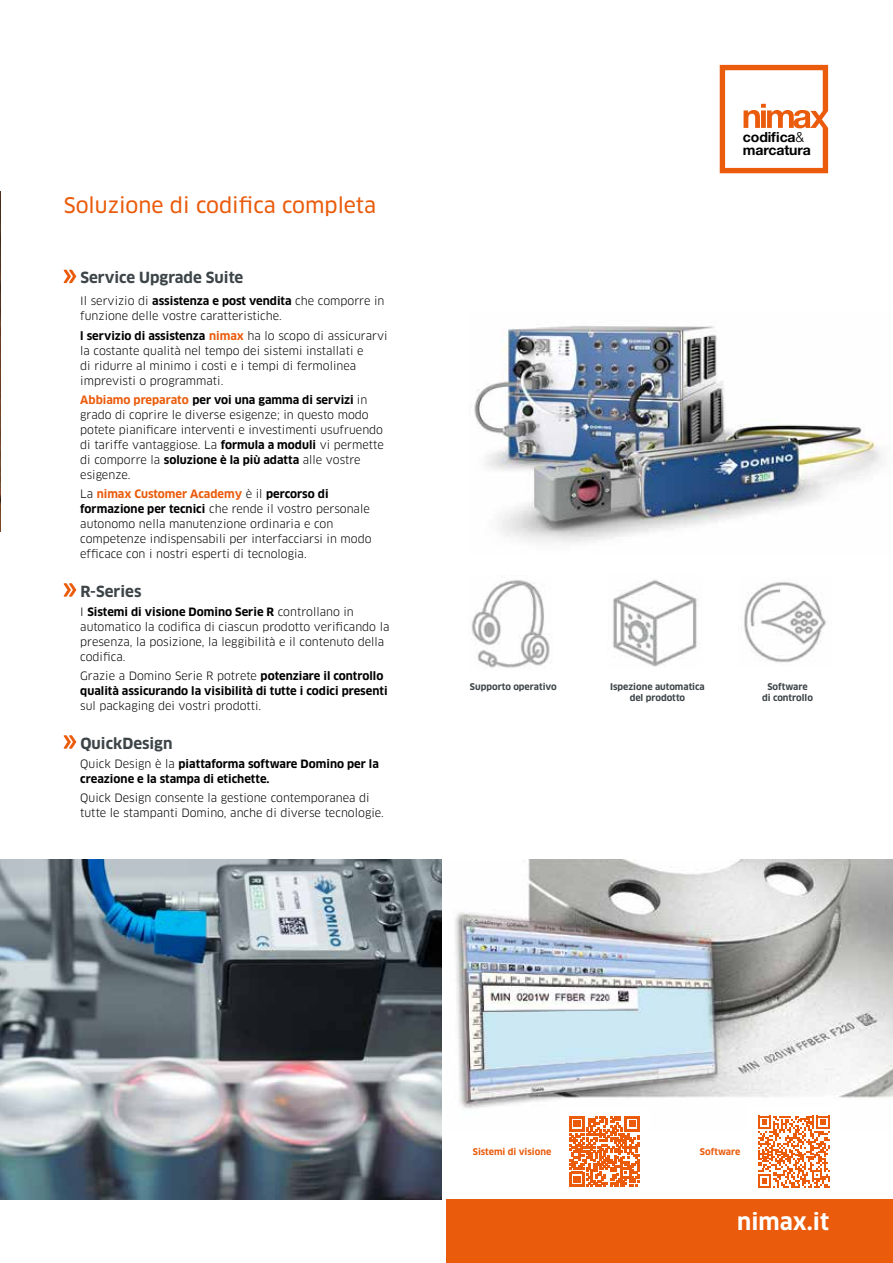
<style>
.page{position:relative;width:893px;height:1263px;background:#fff}
.page>*{position:absolute;margin:0;border:0;box-sizing:border-box;transform-origin:0 0}
.t1{font:700 22.5px "Clan OT";color:#fff}
.t2{font:21px "Clan OT News";color:#ea5b0b}
.t3{font:700 15px "Clan OT";color:#3d4548}
.t4{font:700 14.1px/12.9px "Helvetica Neue LT Std";letter-spacing:-.01em;color:#000}
.t5{font:11.25px/15px "Clan OT";color:#000}
.t6{font:700 11.25px/15px "Clan OT";color:#000}
.t7{font:700 9px/10.8px "Clan OT";color:#3d4548;text-align:center}
.t8{font:700 9px "Clan OT";color:#ea5b0b}
.s1{font-weight:700}
.s2{font-weight:700;color:#ea5b0b}
.s3{font-weight:400}
.s4{font-weight:300}
</style>
<div class="page">
<div style="left:446px;top:1199px;width:447px;height:64px;background:#ea5b0b"></div>
<svg style="left:720px;top:65px;width:108px;height:108px"></svg>
<img style="left:455px;top:859px;width:438px;height:250px">
<img style="left:0;top:191px;width:1px;height:341px">
<img style="left:0;top:859px;width:442px;height:340px">
<svg style="left:64px;top:270px;width:12px;height:13px"></svg>
<svg style="left:64px;top:583px;width:12px;height:14px"></svg>
<svg style="left:64px;top:735px;width:12px;height:14px"></svg>
<img style="left:474px;top:326px;width:408px;height:217px">
<img style="left:471px;top:580px;width:79px;height:88px">
<img style="left:612px;top:580px;width:86px;height:87px">
<img style="left:744px;top:582px;width:82px;height:81px">
<div style="left:559px;top:1106px;width:91px;height:91px;background:#fff"></div>
<svg style="left:569px;top:1116px;width:71px;height:71px"></svg>
<div style="left:748px;top:1106px;width:91px;height:91px;background:#fff"></div>
<svg style="left:758px;top:1115px;width:71px;height:72px"></svg>
<h2 class="t2" style="left:64px;top:193px;width:314px">Soluzione di codifica completa</h2>
<h3 class="t3" style="left:80px;top:269px;width:164px">Service Upgrade Suite</h3>
<p class="t5" style="left:80px;top:294px;width:306px">Il servizio di <span class="s1">assistenza e post vendita</span> che comporre in funzione delle vostre caratteristiche.</p>
<p class="t5" style="left:80px;top:328px;width:309px"><span class="s1">l servizio di assistenza</span> <span class="s2">nimax</span> ha lo scopo di assicurarvi la costante qualità nel tempo dei sistemi installati e<br>di ridurre al minimo i costi e i tempi di fermolinea imprevisti o programmati.</p>
<p class="t5" style="left:80px;top:392px;width:305px"><span class="s2">Abbiamo preparato</span> <span class="s1">per voi una gamma di servizi</span> in grado di coprire le diverse esigenze; in questo modo potete pianificare interventi e investimenti usufruendo di tariffe vantaggiose. La <span class="s1">formula a moduli</span> vi permette di comporre la <span class="s1">soluzione è la più adatta</span> alle vostre esigenze.</p>
<p class="t5" style="left:80px;top:486px;width:293px">La <span class="s2">nimax Customer Academy</span> è il <span class="s1">percorso di formazione per tecnici</span> che rende il vostro personale autonomo nella manutenzione ordinaria e con competenze indispensabili per interfacciarsi in modo efficace con i nostri esperti di tecnologia.</p>
<h3 class="t3" style="left:80px;top:582px;width:63px">R-Series</h3>
<p class="t5" style="left:80px;top:604px;width:311px">I <span class="s1">Sistemi di visione Domino Serie R</span> controllano in automatico la codifica di ciascun prodotto verificando la presenza, la posizione, la leggibilità e il contenuto della codifica.</p>
<p class="t6" style="left:80px;top:669px;width:309px"><span class="s3">Grazie a Domino Serie R potrete</span> potenziare il controllo qualità assicurando la visibilità di tutte i codici presenti</p>
<p class="t5" style="left:80px;top:698px;width:183px">sul packaging dei vostri prodotti.</p>
<h3 class="t3" style="left:80px;top:734px;width:94px">QuickDesign</h3>
<p class="t6" style="left:80px;top:756px;width:300px"><span class="s3">Quick Design è la</span> piattaforma software Domino per la creazione e la stampa di etichette.</p>
<p class="t5" style="left:80px;top:790px;width:305px">Quick Design consente la gestione contemporanea di tutte le stampanti Domino, anche di diverse tecnologie.</p>
<p class="t4" style="left:743px;top:131px;width:69px">codifica<span class="s4">&amp; </span>marcatura</p>
<p class="t7" style="left:470px;top:681px;width:88px">Supporto operativo</p>
<p class="t7" style="left:610px;top:681px;width:96px">Ispezione automatica del prodotto</p>
<p class="t7" style="left:762px;top:681px;width:52px">Software di controllo</p>
<p class="t8" style="left:473px;top:1146px;width:80px">Sistemi di visione</p>
<p class="t8" style="left:700px;top:1146px;width:42px">Software</p>
<h1 class="t1" style="left:737px;top:1209px;width:93px">nimax.it</h1>
</div>
